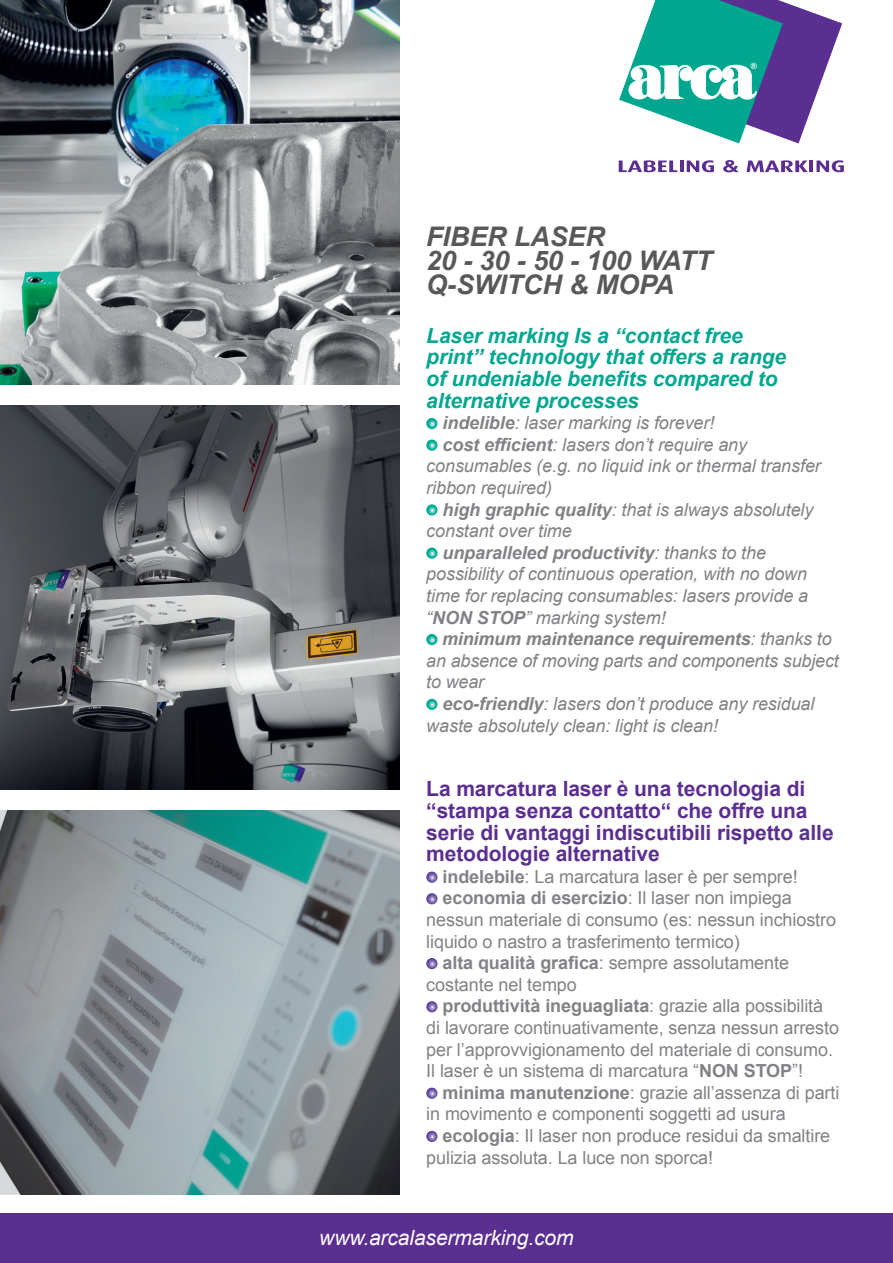
<style>
.page{position:relative;width:893px;height:1263px;background:#fff}
.page>*{position:absolute;margin:0;border:0;box-sizing:border-box;transform-origin:0 0}
.t1{font:italic 700 27px/24px "Arial";letter-spacing:-.005em;color:#57585a}
.t2{font:700 21px/21.6px "Arial";letter-spacing:-.005em;color:#5b2e91}
.t3{font:italic 700 21px/21.6px "Arial";letter-spacing:-.005em;color:#00a78f}
.t4{font:italic 21px "Arial";letter-spacing:-.005em;color:#fff}
.t5{font:18px "Arial";letter-spacing:-.005em;color:#808285}
.t6{font:italic 18px "Arial";letter-spacing:-.005em;color:#808285}
.t7{font:700 18px "Arial";letter-spacing:-.005em;color:#808285}
.t8{font:italic 700 18px "Arial";letter-spacing:-.01em;color:#808285}
.s1{font-weight:700}
.s2{font-weight:400}
</style>
<div class="page">
<svg style="left:426px;top:418px;width:11px;height:11px"></svg>
<svg style="left:426px;top:439px;width:11px;height:12px"></svg>
<svg style="left:426px;top:504px;width:11px;height:11px"></svg>
<svg style="left:426px;top:547px;width:11px;height:12px"></svg>
<svg style="left:426px;top:634px;width:11px;height:11px"></svg>
<svg style="left:426px;top:699px;width:11px;height:11px"></svg>
<svg style="left:426px;top:871px;width:11px;height:12px"></svg>
<svg style="left:426px;top:893px;width:11px;height:11px"></svg>
<svg style="left:426px;top:958px;width:11px;height:11px"></svg>
<svg style="left:426px;top:1001px;width:11px;height:11px"></svg>
<svg style="left:426px;top:1087px;width:11px;height:12px"></svg>
<svg style="left:426px;top:1131px;width:11px;height:11px"></svg>
<div style="left:0;top:1213px;width:893px;height:50px;background:#5b2e91"></div>
<svg style="left:619px;top:0;width:223px;height:143px"></svg>
<svg style="left:619px;top:160px;width:95px;height:12px"></svg>
<svg style="left:723px;top:160px;width:16px;height:12px"></svg>
<svg style="left:747px;top:160px;width:61px;height:12px"></svg>
<hr style="left:809px;top:161px;width:4px;height:11px;background:#5b2e91">
<svg style="left:816px;top:160px;width:28px;height:12px"></svg>
<img style="left:0;top:0;width:400px;height:384px">
<img style="left:0;top:405px;width:400px;height:385px">
<img style="left:0;top:810px;width:400px;height:385px">
<h1 class="t1" style="left:426px;top:226px;width:288px">FIBER LASER<br>20 - 30 - 50 - 100 WATT<br>Q-SWITCH &amp; MOPA</h1>
<p class="t3" style="left:426px;top:325px;width:361px">Laser marking Is a “contact free print” technology that offers a range of undeniable benefits compared to alternative processes</p>
<p class="t6" style="left:442px;top:411px;width:273px"><span class="s1">indelible</span>: laser marking is forever!</p>
<p class="t6" style="left:442px;top:433px;width:306px"><span class="s1">cost efficient</span>: lasers don’t require any</p>
<p class="t6" style="left:426px;top:454px;width:396px">consumables (e.g. no liquid ink or thermal transfer</p>
<p class="t6" style="left:426px;top:476px;width:127px">ribbon required)</p>
<p class="t6" style="left:442px;top:498px;width:372px"><span class="s1">high graphic quality</span>: that is always absolutely</p>
<p class="t6" style="left:426px;top:519px;width:147px">constant over time</p>
<p class="t8" style="left:442px;top:541px;width:325px">unparalleled productivity<span class="s2">: thanks to the</span></p>
<p class="t6" style="left:426px;top:562px;width:382px">possibility of continuous operation, with no down</p>
<p class="t6" style="left:426px;top:584px;width:383px">time for replacing consumables: lasers provide a</p>
<p class="t6" style="left:426px;top:606px;width:241px">“<span class="s1">NON STOP</span>” marking system!</p>
<p class="t8" style="left:442px;top:627px;width:391px">minimum maintenance requirements<span class="s2">: thanks to</span></p>
<p class="t6" style="left:426px;top:649px;width:414px">an absence of moving parts and components subject</p>
<p class="t6" style="left:426px;top:670px;width:59px">to wear</p>
<p class="t6" style="left:442px;top:692px;width:374px"><span class="s1">eco-friendly</span>: lasers don’t produce any residual</p>
<p class="t6" style="left:426px;top:714px;width:293px">waste absolutely clean: light is clean!</p>
<p class="t2" style="left:426px;top:779px;width:409px">La marcatura laser è una tecnologia di “stampa senza contatto“ che offre una serie di vantaggi indiscutibili rispetto alle metodologie alternative</p>
<p class="t5" style="left:442px;top:865px;width:357px"><span class="s1">indelebile</span>: La marcatura laser è per sempre!</p>
<p class="t7" style="left:442px;top:886px;width:351px">economia di esercizio<span class="s2">: Il laser non impiega</span></p>
<p class="t5" style="left:426px;top:908px;width:411px">nessun materiale di consumo (es: nessun inchiostro</p>
<p class="t5" style="left:426px;top:929px;width:315px">liquido o nastro a trasferimento termico)</p>
<p class="t5" style="left:442px;top:951px;width:348px"><span class="s1">alta qualità grafica</span>: sempre assolutamente</p>
<p class="t5" style="left:426px;top:973px;width:152px">costante nel tempo</p>
<p class="t7" style="left:442px;top:994px;width:382px">produttività ineguagliata<span class="s2">: grazie alla possibilità</span></p>
<p class="t5" style="left:426px;top:1016px;width:414px">di lavorare continuativamente, senza nessun arresto</p>
<p class="t5" style="left:426px;top:1037px;width:408px">per l’approvvigionamento del materiale di consumo.</p>
<p class="t5" style="left:426px;top:1059px;width:378px">Il laser è un sistema di marcatura “<span class="s1">NON STOP</span>”!</p>
<p class="t5" style="left:442px;top:1081px;width:398px"><span class="s1">minima manutenzione</span>: grazie all’assenza di parti</p>
<p class="t5" style="left:426px;top:1102px;width:361px">in movimento e componenti soggetti ad usura</p>
<p class="t5" style="left:442px;top:1124px;width:389px"><span class="s1">ecologia</span>: Il laser non produce residui da smaltire</p>
<p class="t5" style="left:426px;top:1145px;width:288px">pulizia assoluta. La luce non sporca!</p>
<p class="t4" style="left:319px;top:1224px;width:256px">www.arcalasermarking.com</p>
</div>
